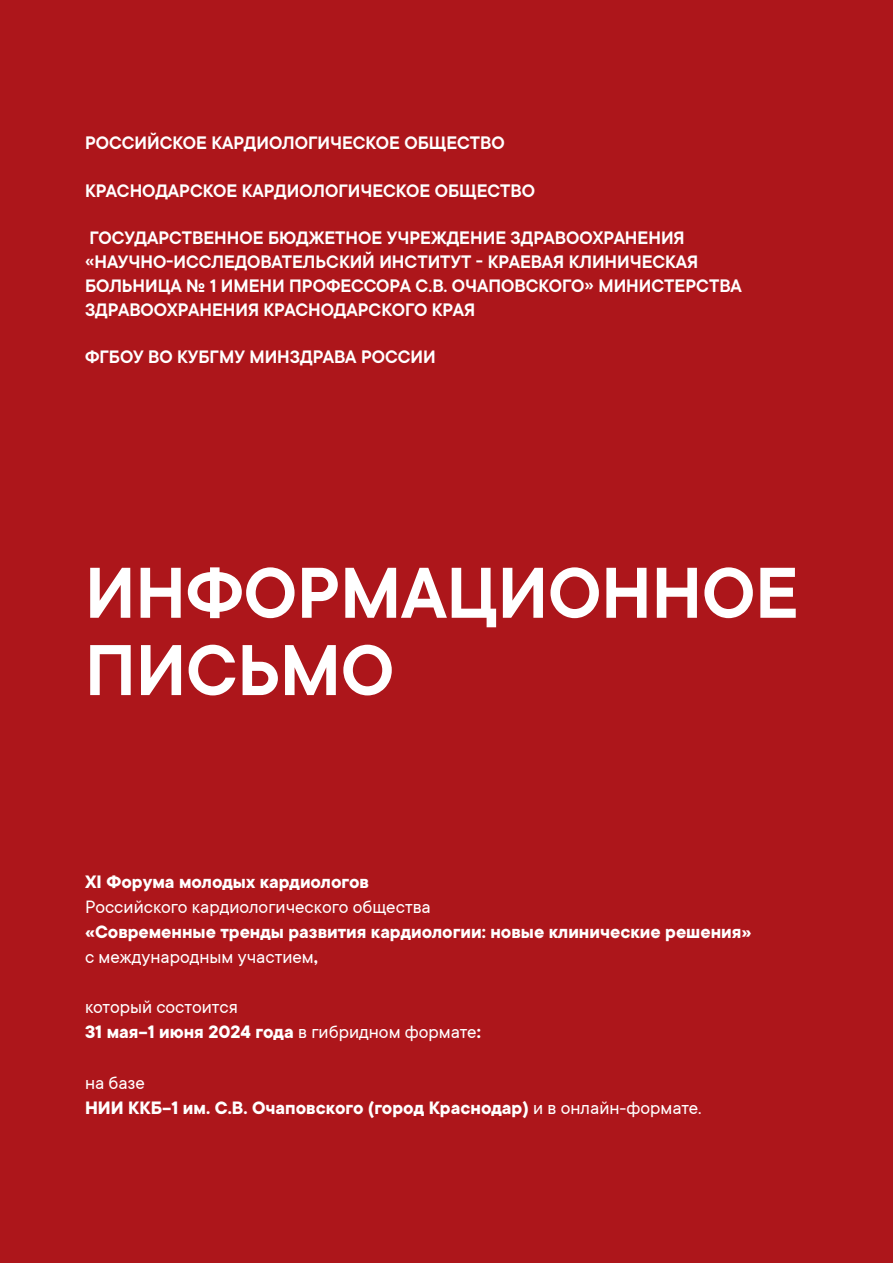
<style>
.page{position:relative;width:893px;height:1263px;background:#ad161b}
.page>*{position:absolute;margin:0;border:0;box-sizing:border-box;transform-origin:0 0}
.t1{font:600 79.35px/77.2px "TT Commons";color:#fff}
.t2{font:600 19.8px/23.9px "TT Commons";color:#fff}
.t3{font:700 19.8px/25px "TT Commons";color:#fff}
.t4{font:19.8px/25px "TT Commons";color:#fff}
.s1{font-weight:400}
.s2{font-weight:700}
</style>
<div class="page">
<p class="t2" style="left:85px;top:131px;width:421px">РОССИЙСКОЕ КАРДИОЛОГИЧЕСКОЕ ОБЩЕСТВО</p>
<p class="t2" style="left:85px;top:179px;width:451px">КРАСНОДАРСКОЕ КАРДИОЛОГИЧЕСКОЕ ОБЩЕСТВО</p>
<p class="t2" style="left:85px;top:227px;width:658px">ГОСУДАРСТВЕННОЕ БЮДЖЕТНОЕ УЧРЕЖДЕНИЕ ЗДРАВООХРАНЕНИЯ «НАУЧНО-ИССЛЕДОВАТЕЛЬСКИЙ ИНСТИТУТ - КРАЕВАЯ КЛИНИЧЕСКАЯ БОЛЬНИЦА № 1 ИМЕНИ ПРОФЕССОРА С.В. ОЧАПОВСКОГО» МИНИСТЕРСТВА ЗДРАВООХРАНЕНИЯ КРАСНОДАРСКОГО КРАЯ</p>
<p class="t2" style="left:85px;top:346px;width:352px">ФГБОУ ВО КУБГМУ МИНЗДРАВА РОССИИ</p>
<h1 class="t1" style="left:85px;top:556px;width:715px">ИНФОРМАЦИОННОЕ<br>ПИСЬМО</h1>
<p class="t3" style="left:85px;top:870px;width:285px">XI Форума молодых кардиологов</p>
<p class="t4" style="left:85px;top:894px;width:347px">Российского кардиологического общества</p>
<p class="t3" style="left:85px;top:920px;width:668px">«Современные тренды развития кардиологии: новые клинические решения» <span class="s1">с международным участием</span>,</p>
<p class="t4" style="left:85px;top:995px;width:397px">который состоится<br><span class="s2">31 мая-1 июня 2024 года</span> в гибридном формате<span class="s2">:</span></p>
<p class="t3" style="left:85px;top:1070px;width:618px"><span class="s1">на базе<br></span>НИИ ККБ-1 им. С.В. Очаповского (город Краснодар) <span class="s1">и в онлайн-формате.</span></p>
</div>
